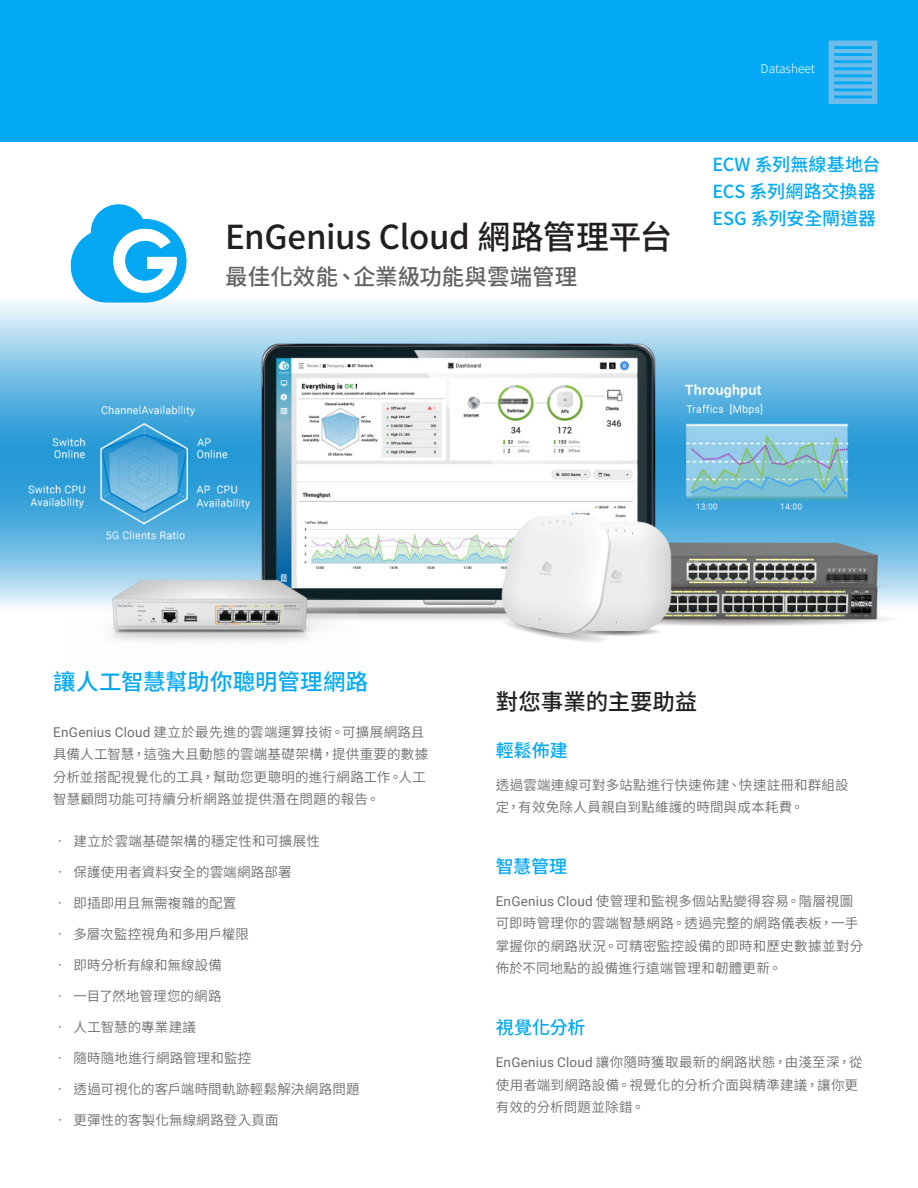
<style>
.page{position:relative;width:918px;height:1188px;background:#fff}
.page>*{position:absolute;margin:0;border:0;box-sizing:border-box;transform-origin:0 0}
.t1{font:500 33px "Source Han Sans TC";letter-spacing:-.01em;color:#231f20}
.t2{font:500 22.5px "Source Han Sans TC";letter-spacing:.005em;color:#636366}
.t3{font:500 22.5px "Source Han Sans TC";letter-spacing:.01em;color:#03a9f4}
.t4{font:500 22.5px "Source Han Sans TC";letter-spacing:-.005em;color:#231f20}
.t5{font:500 18px "Source Han Sans TC";color:#03a9f4}
.t6{font:13.5px/22.5px "Source Han Sans TW";letter-spacing:.02em;color:#6c6d70}
.t7{font:13.5px "Source Han Sans TC";letter-spacing:.01em;color:#6c6d70}
.t8{font:300 12px "Source Han Sans TC";color:#fff}
.s1{font-family:"Roboto"}
</style>
<div class="page">
<div style="left:0;top:0;width:918px;height:142px;background:#03a9f4"></div>
<svg style="left:829px;top:40px;width:49px;height:64px"></svg>
<img style="left:75px;top:204px;width:110px;height:44px">
<img style="left:0;top:248px;width:918px;height:394px">
<p class="t1" style="left:225px;top:219px;width:449px">EnGenius Cloud 網路管理平台</p>
<p class="t2" style="left:225px;top:264px;width:354px">最佳化效能、企業級功能與雲端管理</p>
<p class="t8" style="left:761px;top:62px;width:56px">Datasheet</p>
<p class="t5" style="left:712px;top:154px;width:169px">ECW 系列無線基地台</p>
<p class="t5" style="left:712px;top:181px;width:165px">ECS 系列網路交換器</p>
<p class="t5" style="left:712px;top:208px;width:165px">ESG 系列安全閘道器</p>
<p class="t3" style="left:53px;top:670px;width:317px">讓人工智慧幫助你聰明管理網路</p>
<p class="t4" style="left:496px;top:689px;width:203px">對您事業的主要助益</p>
<p class="t6" style="left:53px;top:721px;width:377px"><span class="s1">EnGenius Cloud</span> 建立於最先進的雲端運算技術。可擴展網路且具備人工智慧，這強大且動態的雲端基礎架構，提供重要的數據分析並搭配視覺化的工具，幫助您更聰明的進行網路工作。人工智慧顧問功能可持續分析網路並提供潛在問題的報告。</p>
<p class="t7" style="left:53px;top:834px;width:268px">• 建立於雲端基礎架構的穩定性和可擴展性</p>
<p class="t7" style="left:53px;top:865px;width:240px">• 保護使用者資料安全的雲端網路部署</p>
<p class="t7" style="left:53px;top:896px;width:185px">• 即插即用且無需複雜的配置</p>
<p class="t7" style="left:53px;top:926px;width:197px">• 多層次監控視角和多用戶權限</p>
<p class="t7" style="left:53px;top:957px;width:170px">• 即時分析有線和無線設備</p>
<p class="t7" style="left:53px;top:988px;width:170px">• 一目了然地管理您的網路</p>
<p class="t7" style="left:53px;top:1019px;width:144px">• 人工智慧的專業建議</p>
<p class="t7" style="left:53px;top:1050px;width:200px">• 隨時隨地進行網路管理和監控</p>
<p class="t7" style="left:53px;top:1081px;width:308px">• 透過可視化的客戶端時間軌跡輕鬆解決網路問題</p>
<p class="t7" style="left:53px;top:1112px;width:227px">• 更彈性的客製化無線網路登入頁面</p>
<p class="t5" style="left:496px;top:740px;width:74px">輕鬆佈建</p>
<p class="t6" style="left:496px;top:774px;width:355px">透過雲端連線可對多站點進行快速佈建、快速註冊和群組設定，有效免除人員親自到點維護的時間與成本耗費。</p>
<p class="t5" style="left:496px;top:856px;width:73px">智慧管理</p>
<p class="t6" style="left:496px;top:890px;width:369px"><span class="s1">EnGenius Cloud</span> 使管理和監視多個站點變得容易。階層視圖可即時管理你的雲端智慧網路。透過完整的網路儀表板，一手掌握你的網路狀況。可精密監控設備的即時和歷史數據並對分佈於不同地點的設備進行遠端管理和韌體更新。</p>
<p class="t5" style="left:496px;top:1017px;width:91px">視覺化分析</p>
<p class="t6" style="left:496px;top:1051px;width:368px"><span class="s1">EnGenius Cloud</span> 讓你隨時獲取最新的網路狀態，由淺至深，從使用者端到網路設備。視覺化的分析介面與精準建議，讓你更有效的分析問題並除錯。</p>
</div>
